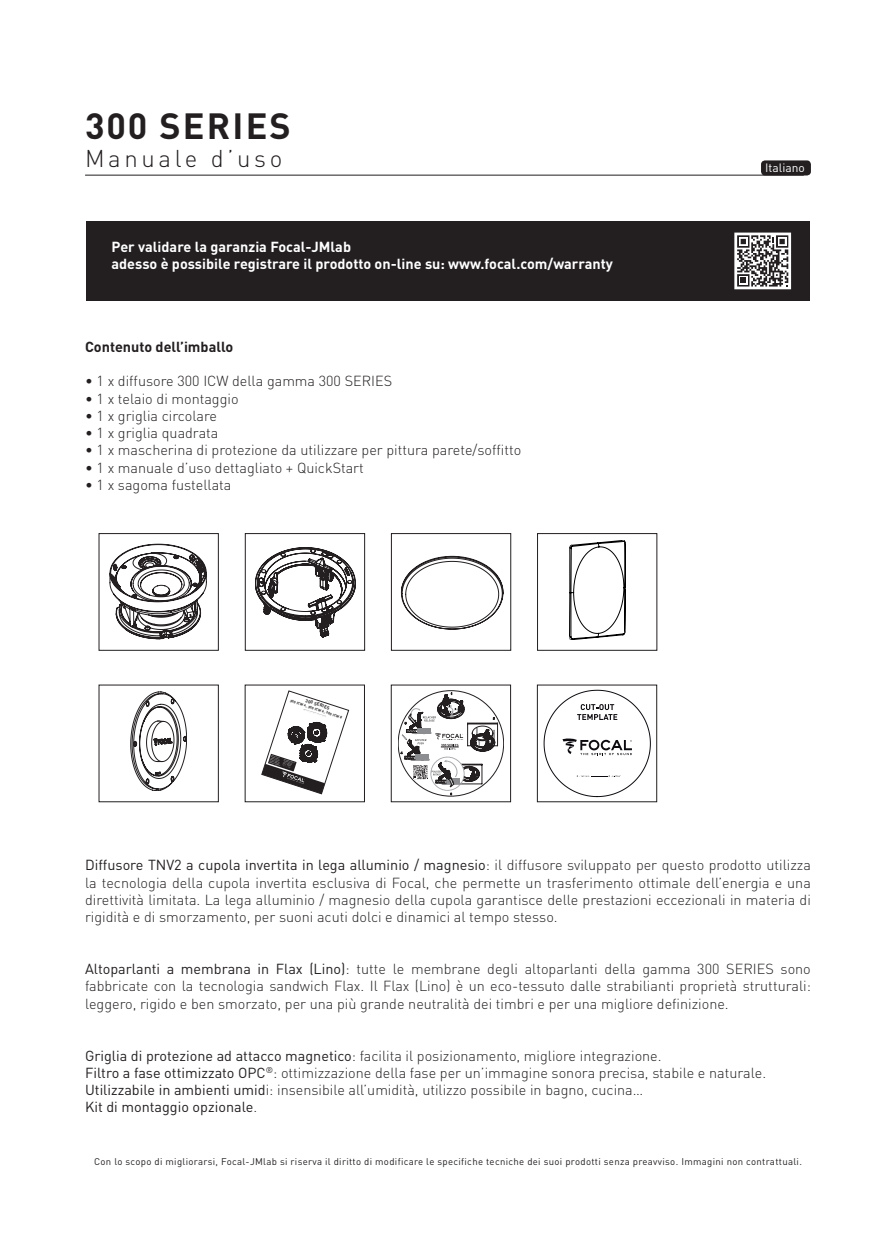
<style>
.page{position:relative;width:896px;height:1248px;background:#fff}
.page>*{position:absolute;margin:0;border:0;box-sizing:border-box;transform-origin:0 0}
.t1{font:700 36px "DINOT";letter-spacing:.06em;color:#231f20}
.t2{font:300 24px "DINOT";letter-spacing:.15em;color:#231f20}
.t3{font:300 14.4px/17.2px "DINOT";color:#231f20;text-align:justify}
.t4{font:700 14.4px/17.2px "DINOT";color:#fff}
.t5{font:700 14.4px "DINOT";color:#231f20}
.t6{font:12px "DINOT";color:#fff}
.t7{font:9.6px "DINOT";letter-spacing:.035em;color:#231f20}
.t8{font:700 4.4px "DINOT";color:#231f20}
.t9{font:700 3.6px "DINOT";color:#231f20}
.s1{font-weight:400}
</style>
<div class="page">
<div style="left:761px;top:160px;width:50px;height:15px;background:#231f20;border-radius:4px"></div>
<hr style="left:85px;top:175px;width:719px;height:1px;background:#231f20">
<svg style="left:110px;top:544px;width:97px;height:95px"></svg>
<div style="left:99px;top:533px;width:120px;height:117px;border:1px solid #231f20"></div>
<svg style="left:255px;top:547px;width:100px;height:90px"></svg>
<div style="left:245px;top:533px;width:120px;height:117px;border:1px solid #231f20"></div>
<svg style="left:401px;top:556px;width:102px;height:73px"></svg>
<div style="left:391px;top:533px;width:120px;height:117px;border:1px solid #231f20"></div>
<svg style="left:569px;top:540px;width:56px;height:99px"></svg>
<div style="left:537px;top:533px;width:120px;height:117px;border:1px solid #231f20"></div>
<svg style="left:130px;top:691px;width:57px;height:99px"></svg>
<svg style="left:544px;top:690px;width:106px;height:106px"></svg>
<div style="left:537px;top:684px;width:120px;height:118px;border:1px solid #231f20"></div>
<div style="left:431px;top:756px;width:33px;height:34px;border:1px dashed #a8a9ad;border-radius:50%"></div>
<svg style="left:401px;top:692px;width:97px;height:94px"></svg>
<div style="left:391px;top:684px;width:120px;height:118px;border:1px solid #231f20"></div>
<div style="left:86px;top:221px;width:724px;height:79px;background:#231f20"></div>
<svg style="left:737px;top:235px;width:51px;height:51px"></svg>
<div style="left:734px;top:232px;width:57px;height:57px;border:2px solid #fff"></div>
<svg style="left:261px;top:690px;width:88px;height:104px"></svg>
<h1 class="t1" style="left:85px;top:102px;width:207px">300 SERIES</h1>
<h2 class="t2" style="left:85px;top:144px;width:199px">Manuale d’uso</h2>
<p class="t4" style="left:111px;top:238px;width:503px">Per validare la garanzia Focal-JMlab<br>adesso è possibile registrare il prodotto on-line su: www.focal.com/warranty</p>
<p class="t5" style="left:85px;top:337px;width:150px">Contenuto dell’imballo</p>
<p class="t3" style="left:85px;top:372px;width:309px">• 1 x diffusore 300 ICW della gamma 300 SERIES</p>
<p class="t3" style="left:85px;top:389px;width:155px">• 1 x telaio di montaggio</p>
<p class="t3" style="left:85px;top:407px;width:133px">• 1 x griglia circolare</p>
<p class="t3" style="left:85px;top:424px;width:135px">• 1 x griglia quadrata</p>
<p class="t3" style="left:85px;top:441px;width:438px">• 1 x mascherina di protezione da utilizzare per pittura parete/soffitto</p>
<p class="t3" style="left:85px;top:458px;width:280px">• 1 x manuale d’uso dettagliato + QuickStart</p>
<p class="t3" style="left:85px;top:476px;width:148px">• 1 x sagoma fustellata</p>
<p class="t8" style="left:307px;top:697px;width:26px;rotate:18deg">300 SERIES</p>
<p class="t9" style="left:291px;top:698px;width:56px;rotate:18deg">300 ICW 4, 300 ICW 6, 300 ICW 8</p>
<p class="t6" style="left:765px;top:160px;width:41px">Italiano</p>
<p class="t3" style="left:85px;top:856px;width:727px"><span class="s1">Diffusore TNV2 a cupola invertita in lega alluminio / magnesio</span>: il diffusore sviluppato per questo prodotto utilizza la tecnologia della cupola invertita esclusiva di Focal, che permette un trasferimento ottimale dell’energia e una direttività limitata. La lega alluminio / magnesio della cupola garantisce delle prestazioni eccezionali in materia di rigidità e di smorzamento, per suoni acuti dolci e dinamici al tempo stesso.</p>
<p class="t3" style="left:85px;top:960px;width:727px"><span class="s1">Altoparlanti a membrana in Flax (Lino)</span>: tutte le membrane degli altoparlanti della gamma 300 SERIES sono fabbricate con la tecnologia sandwich Flax. Il Flax (Lino) è un eco-tessuto dalle strabilianti proprietà strutturali: leggero, rigido e ben smorzato, per una più grande neutralità dei timbri e per una migliore definizione.</p>
<p class="t3" style="left:85px;top:1046px;width:682px;text-align:left"><span class="s1">Griglia di protezione ad attacco magnetico</span>: facilita il posizionamento, migliore integrazione.<br><span class="s1">Filtro a fase ottimizzato OPC</span><sup>®</sup>: ottimizzazione della fase per un’immagine sonora precisa, stabile e naturale.<br><span class="s1">Utilizzabile in ambienti umid</span>i: insensibile all’umidità, utilizzo possibile in bagno, cucina…<br><span class="s1">Kit di montaggio opzionale</span>.</p>
<p class="t7" style="left:94px;top:1155px;width:709px">Con lo scopo di migliorarsi, Focal-JMlab si riserva il diritto di modificare le specifiche tecniche dei suoi prodotti senza preavviso. Immagini non contrattuali.</p>
</div>
